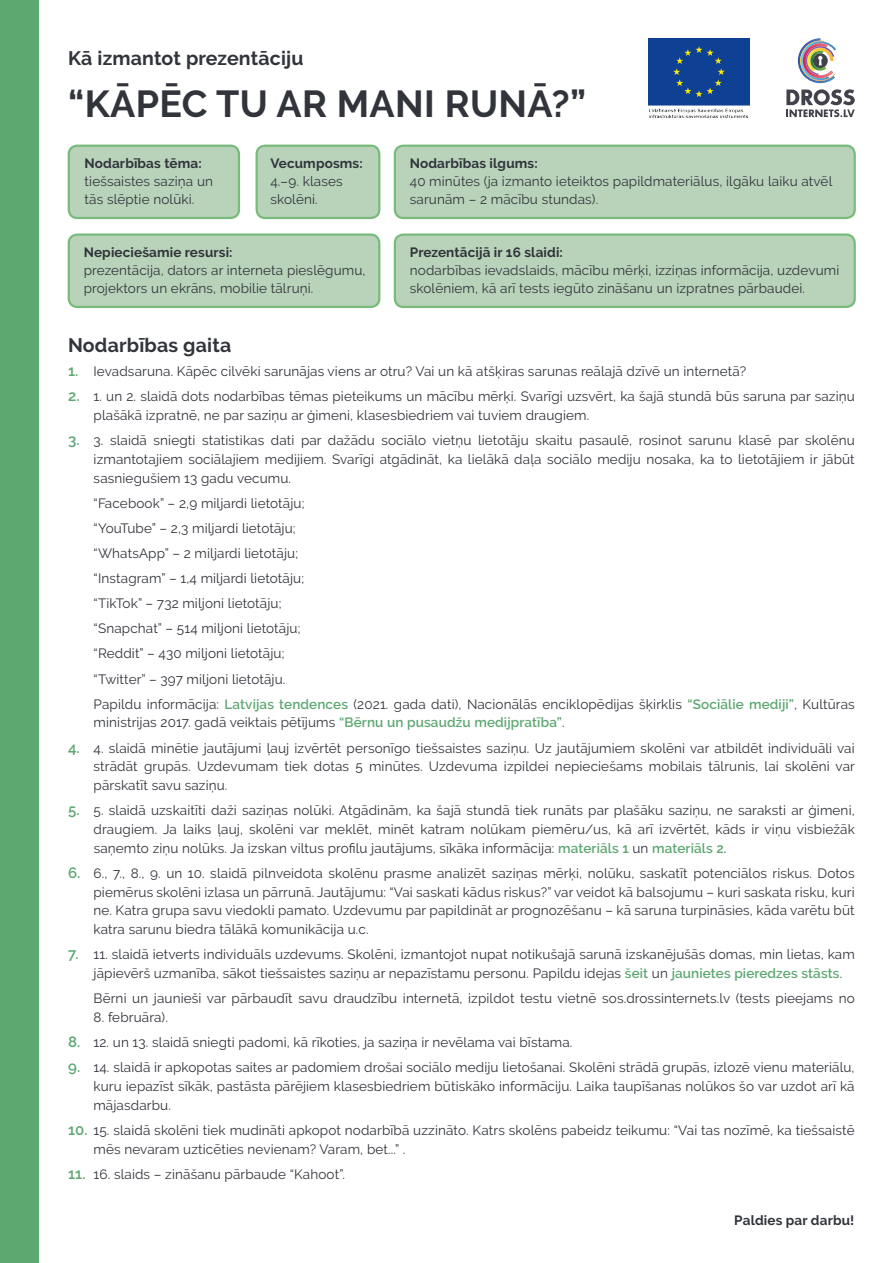
<style>
.page{position:relative;width:893px;height:1263px;background:#fff}
.page>*{position:absolute;margin:0;border:0;box-sizing:border-box;transform-origin:0 0}
.t1{font:700 37.5px "Raleway";letter-spacing:.01em;color:#31343b}
.t2{font:700 19.5px "Raleway";letter-spacing:.01em;color:#31343b}
.t3{font:13.5px/18.8px "Raleway";letter-spacing:.01em;color:#31343b}
.t4{font:700 13.5px "Raleway";letter-spacing:.01em;color:#31343b}
.s1{font-weight:600;font-size:15px;color:#5da771}
.s2{font-weight:600;color:#5da771}
</style>
<div class="page">
<div style="left:0;top:0;width:38px;height:1263px;background:#5da771"></div>
<div style="left:69px;top:146px;width:170px;height:72px;background:#b9d3bb;border-radius:9px"></div>
<div style="left:68px;top:145px;width:172px;height:74px;border:2px solid #79bb7b;border-radius:9px"></div>
<div style="left:395px;top:146px;width:460px;height:72px;background:#b9d3bb;border-radius:9px"></div>
<div style="left:394px;top:145px;width:462px;height:74px;border:2px solid #79bb7b;border-radius:9px"></div>
<div style="left:69px;top:235px;width:310px;height:72px;background:#b9d3bb;border-radius:9px"></div>
<div style="left:68px;top:233px;width:312px;height:75px;border:2px solid #79bb7b;border-radius:9px"></div>
<div style="left:395px;top:235px;width:460px;height:72px;background:#b9d3bb;border-radius:9px"></div>
<div style="left:394px;top:233px;width:462px;height:75px;border:2px solid #79bb7b;border-radius:9px"></div>
<div style="left:257px;top:146px;width:122px;height:72px;background:#b9d3bb;border-radius:9px"></div>
<div style="left:255px;top:145px;width:125px;height:74px;border:2px solid #79bb7b;border-radius:9px"></div>
<img style="left:649px;top:38px;width:100px;height:79px">
<img style="left:786px;top:38px;width:69px;height:79px">
<h2 class="t2" style="left:68px;top:47px;width:237px">Kā izmantot prezentāciju</h2>
<h1 class="t1" style="left:68px;top:83px;width:520px">“KĀPĒC TU AR MANI RUNĀ?”</h1>
<p class="t4" style="left:85px;top:155px;width:119px">Nodarbības tēma:</p>
<p class="t3" style="left:85px;top:172px;width:130px;line-height:18px">tiešsaistes saziņa un tās slēptie nolūki.</p>
<p class="t4" style="left:270px;top:155px;width:94px">Vecumposms:</p>
<p class="t3" style="left:270px;top:172px;width:74px;line-height:18px">4.–9. klases skolēni.</p>
<p class="t4" style="left:84px;top:244px;width:150px">Nepieciešamie resursi:</p>
<p class="t3" style="left:84px;top:261px;width:283px;line-height:18px">prezentācija, dators ar interneta pieslēgumu, projektors un ekrāns, mobilie tālruņi.</p>
<h2 class="t2" style="left:68px;top:334px;width:165px">Nodarbības gaita</h2>
<p class="t4" style="left:410px;top:155px;width:129px">Nodarbības ilgums:</p>
<p class="t3" style="left:410px;top:172px;width:424px;line-height:18px">40 minūtes (ja izmanto ieteiktos papildmateriālus, ilgāku laiku atvēl sarunām – 2 mācību stundas).</p>
<p class="t4" style="left:410px;top:244px;width:155px">Prezentācijā ir 16 slaidi:</p>
<p class="t3" style="left:410px;top:261px;width:431px;line-height:18px">nodarbības ievadslaids, mācību mērķi, izziņas informācija, uzdevumi skolēniem, kā arī tests iegūto zināšanu un izpratnes pārbaudei.</p>
<p class="t3" style="left:68px;top:362px;width:680px"><span class="s1">1.</span> Ievadsaruna. Kāpēc cilvēki sarunājas viens ar otru? Vai un kā atšķiras sarunas reālajā dzīvē un internetā?</p>
<p class="t3" style="left:94px;top:387px;width:763px;text-indent:-26px"><span class="s1">2.</span> 1. un 2. slaidā dots nodarbības tēmas pieteikums un mācību mērķi. Svarīgi uzsvērt, ka šajā stundā būs saruna par saziņu plašākā izpratnē, ne par saziņu ar ģimeni, klasesbiedriem vai tuviem draugiem.</p>
<p class="t3" style="left:94px;top:431px;width:763px;text-align:justify;text-indent:-26px"><span class="s1">3.</span> 3. slaidā sniegti statistikas dati par dažādu sociālo vietņu lietotāju skaitu pasaulē, rosinot sarunu klasē par skolēnu izmantotajiem sociālajiem medijiem. Svarīgi atgādināt, ka lielākā daļa sociālo mediju nosaka, ka to lietotājiem ir jābūt sasniegušiem 13 gadu vecumu.</p>
<p class="t3" style="left:94px;top:490px;width:763px;line-height:25px">“Facebook” – 2,9 miljardi lietotāju;<br>“YouTube” – 2,3 miljardi lietotāju;<br>“WhatsApp” – 2 miljardi lietotāju;<br>“Instagram” – 1,4 miljardi lietotāju;<br>“TikTok” – 732 miljoni lietotāju;<br>“Snapchat” – 514 miljoni lietotāju;<br>“Reddit” – 430 miljoni lietotāju;<br>“Twitter” – 397 miljoni lietotāju.<br>Papildu informācija: <span class="s2">Latvijas tendences</span> (2021. gada dati), Nacionālās enciklopēdijas šķirklis <span class="s2">“Sociālie mediji”</span>, Kultūras</p>
<p class="t3" style="left:94px;top:713px;width:473px">ministrijas 2017. gadā veiktais pētījums <span class="s2">“Bērnu un pusaudžu medijpratība”</span>.</p>
<p class="t3" style="left:94px;top:738px;width:763px;text-align:justify;text-indent:-26px"><span class="s1">4.</span> 4. slaidā minētie jautājumi ļauj izvērtēt personīgo tiešsaistes saziņu. Uz jautājumiem skolēni var atbildēt individuāli vai strādāt grupās. Uzdevumam tiek dotas 5 minūtes. Uzdevuma izpildei nepieciešams mobilais tālrunis, lai skolēni var pārskatīt savu saziņu.</p>
<p class="t3" style="left:94px;top:801px;width:763px;text-align:justify;text-indent:-26px"><span class="s1">5.</span> 5. slaidā uzskaitīti daži saziņas nolūki. Atgādinām, ka šajā stundā tiek runāts par plašāku saziņu, ne saraksti ar ģimeni, draugiem. Ja laiks ļauj, skolēni var meklēt, minēt katram nolūkam piemēru/us, kā arī izvērtēt, kāds ir viņu visbiežāk saņemto ziņu nolūks. Ja izskan viltus profilu jautājums, sīkāka informācija: <span class="s2">materiāls 1</span> un <span class="s2">materiāls 2</span>.</p>
<p class="t3" style="left:93px;top:864px;width:763px;text-align:justify;text-indent:-25px"><span class="s1">6.</span> 6., 7., 8., 9. un 10. slaidā pilnveidota skolēnu prasme analizēt saziņas mērķi, nolūku, saskatīt potenciālos riskus. Dotos piemērus skolēni izlasa un pārrunā. Jautājumu: “Vai saskati kādus riskus?” var veidot kā balsojumu – kuri saskata risku, kuri ne. Katra grupa savu viedokli pamato. Uzdevumu par papildināt ar prognozēšanu – kā saruna turpināsies, kāda varētu būt katra sarunu biedra tālākā komunikācija u.c.</p>
<p class="t3" style="left:94px;top:945px;width:763px;text-indent:-26px"><span class="s1">7.</span> 11. slaidā ietverts individuāls uzdevums. Skolēni, izmantojot nupat notikušajā sarunā izskanējušās domas, min lietas, kam jāpievērš uzmanība, sākot tiešsaistes saziņu ar nepazīstamu personu. Papildu idejas <span class="s2">šeit</span> un <span class="s2">jaunietes pieredzes stāsts</span>.</p>
<p class="t3" style="left:94px;top:989px;width:763px">Bērni un jaunieši var pārbaudīt savu draudzību internetā, izpildot testu vietnē sos.drossinternets.lv (tests pieejams no</p>
<p class="t3" style="left:94px;top:1008px;width:76px">8. februāra).</p>
<p class="t3" style="left:68px;top:1033px;width:506px"><span class="s1">8.</span> 12. un 13. slaidā sniegti padomi, kā rīkoties, ja saziņa ir nevēlama vai bīstama.</p>
<p class="t3" style="left:93px;top:1058px;width:763px;text-align:justify;text-indent:-25px"><span class="s1">9.</span> 14. slaidā ir apkopotas saites ar padomiem drošai sociālo mediju lietošanai. Skolēni strādā grupās, izlozē vienu materiālu, kuru iepazīst sīkāk, pastāsta pārējiem klasesbiedriem būtiskāko informāciju. Laika taupīšanas nolūkos šo var uzdot arī kā mājasdarbu.</p>
<p class="t3" style="left:93px;top:1121px;width:763px;text-indent:-25px"><span class="s1">10.</span> 15. slaidā skolēni tiek mudināti apkopot nodarbībā uzzināto. Katrs skolēns pabeidz teikumu: “Vai tas nozīmē, ka tiešsaistē mēs nevaram uzticēties nevienam? Varam, bet...” .</p>
<p class="t3" style="left:68px;top:1164px;width:279px"><span class="s1">11.</span> 16. slaids – zināšanu pārbaude “Kahoot”.</p>
<p class="t4" style="left:734px;top:1212px;width:122px">Paldies par darbu!</p>
</div>
